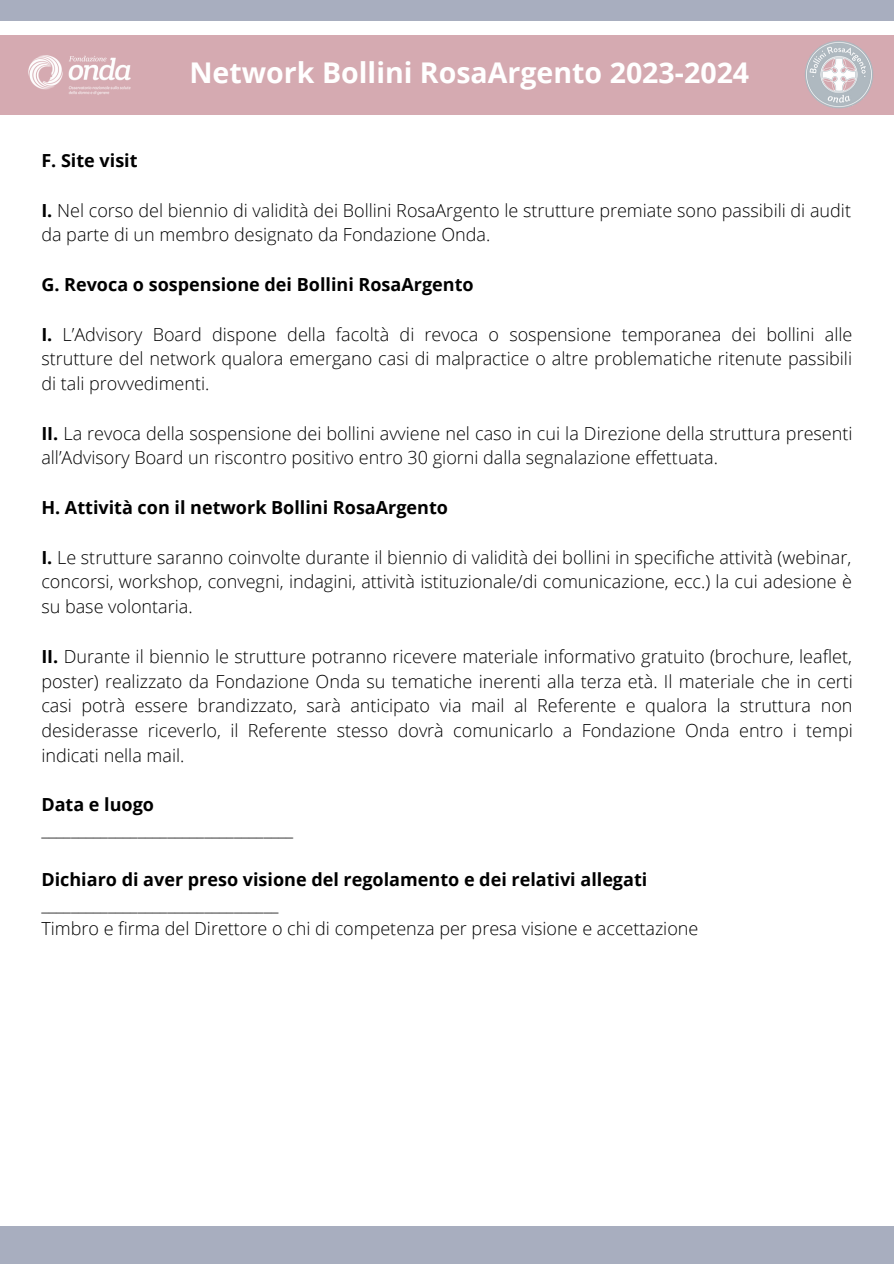
<style>
.page{position:relative;width:894px;height:1264px;background:#fff}
.page>*{position:absolute;margin:0;border:0;box-sizing:border-box;transform-origin:0 0}
.t1{font:700 28.5px "Open Sans";color:#fff}
.t2{font:300 18px/24.8px "Open Sans";color:#000;text-align:justify}
.t3{font:700 18px "Open Sans";color:#000}
.s1{font-weight:700}
</style>
<div class="page">
<div style="left:0;top:1226px;width:893px;height:37px;background:#a8aebf"></div>
<div style="left:0;top:0;width:893px;height:21px;background:#a8aebf"></div>
<div style="left:0;top:35px;width:893px;height:80px;background:#d5aab1"></div>
<img style="left:28px;top:55px;width:103px;height:40px">
<img style="left:805px;top:40px;width:68px;height:69px">
<p class="t1" style="left:189px;top:53px;width:561px">Network Bollini RosaArgento 2023-2024</p>
<p class="t3" style="left:41px;top:148px;width:98px">F. Site visit</p>
<p class="t2" style="left:41px;top:197px;width:810px"><span class="s1">I.</span> Nel corso del biennio di validità dei Bollini RosaArgento le strutture premiate sono passibili di audit da parte di un membro designato da Fondazione Onda.</p>
<p class="t3" style="left:41px;top:272px;width:433px">G. Revoca o sospensione dei Bollini RosaArgento</p>
<p class="t2" style="left:41px;top:321px;width:812px"><span class="s1">I.</span> L’Advisory Board dispone della facoltà di revoca o sospensione temporanea dei bollini alle strutture del network qualora emergano casi di malpractice o altre problematiche ritenute passibili di tali provvedimenti.</p>
<p class="t2" style="left:41px;top:420px;width:812px"><span class="s1">II.</span> La revoca della sospensione dei bollini avviene nel caso in cui la Direzione della struttura presenti all’Advisory Board un riscontro positivo entro 30 giorni dalla segnalazione effettuata.</p>
<p class="t3" style="left:41px;top:495px;width:408px">H. Attività con il network Bollini RosaArgento</p>
<p class="t2" style="left:41px;top:544px;width:812px"><span class="s1">I.</span> Le strutture saranno coinvolte durante il biennio di validità dei bollini in specifiche attività (webinar, concorsi, workshop, convegni, indagini, attività istituzionale/di comunicazione, ecc.) la cui adesione è su base volontaria.</p>
<p class="t2" style="left:41px;top:643px;width:812px"><span class="s1">II.</span> Durante il biennio le strutture potranno ricevere materiale informativo gratuito (brochure, leaflet, poster) realizzato da Fondazione Onda su tematiche inerenti alla terza età. Il materiale che in certi casi potrà essere brandizzato, sarà anticipato via mail al Referente e qualora la struttura non desiderasse riceverlo, il Referente stesso dovrà comunicarlo a Fondazione Onda entro i tempi indicati nella mail.</p>
<p class="t3" style="left:41px;top:792px;width:114px">Data e luogo</p>
<p class="t2" style="left:41px;top:816px;width:253px">__________________________________</p>
<p class="t3" style="left:41px;top:866px;width:607px">Dichiaro di aver preso visione del regolamento e dei relativi allegati</p>
<p class="t2" style="left:41px;top:891px;width:238px">________________________________</p>
<p class="t2" style="left:41px;top:916px;width:658px">Timbro e firma del Direttore o chi di competenza per presa visione e accettazione</p>
</div>
